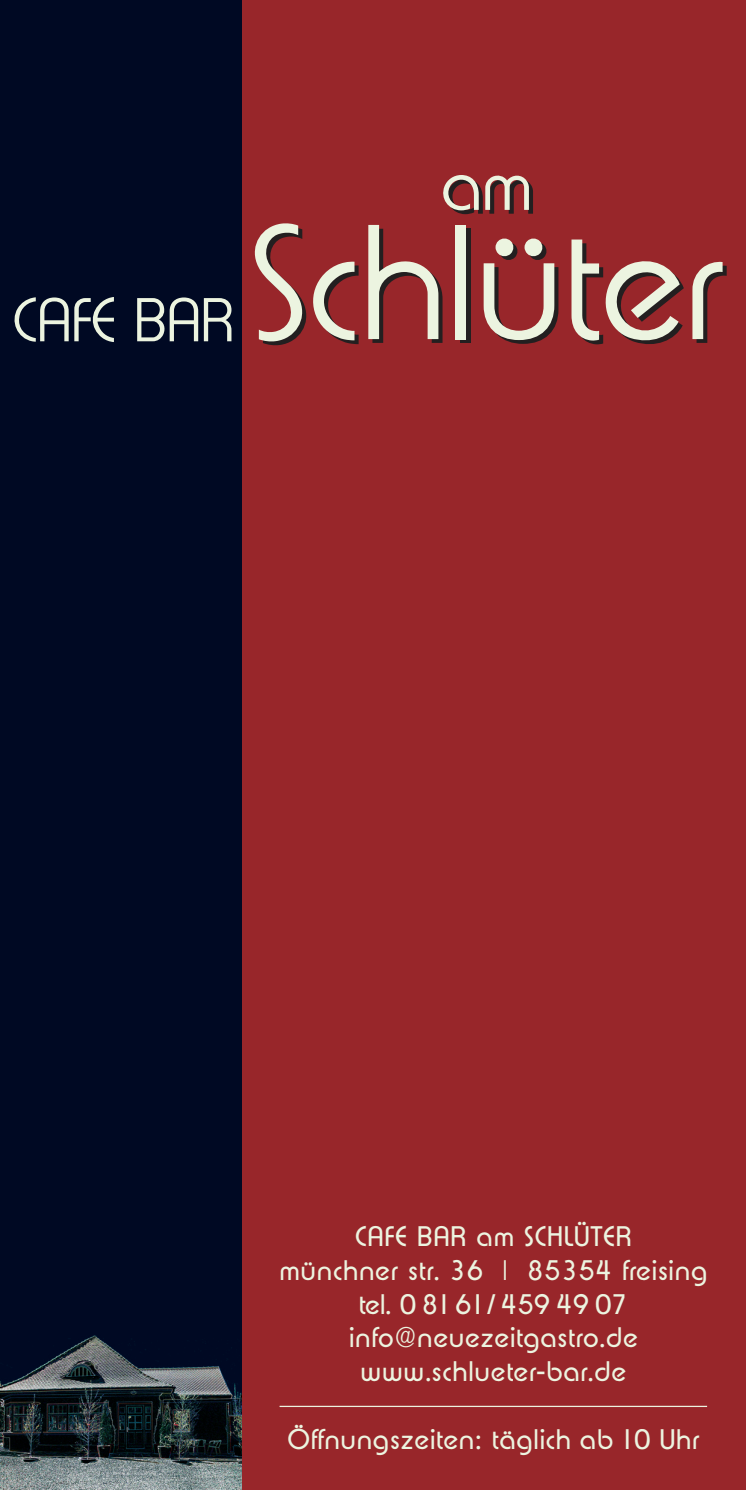
<style>
.page{position:relative;width:746px;height:1490px;background:#fff}
.page>*{position:absolute;margin:0;border:0;box-sizing:border-box;transform-origin:0 0}
.t1{font:300 158.5px "Expressa";letter-spacing:.015em;color:#ecf4e0}
.t2{font:300 70.5px "Expressa";color:#ecf4e0}
.t3{font:300 60px "Expressa";color:#ecf4e0}
.t4{font:27.5px/33.8px "Expressa";letter-spacing:.05em;color:#ecf4e0;text-align:center}
</style>
<div class="page">
<div style="left:218px;top:0;width:528px;height:1490px;background:#98262a"></div>
<img style="left:1px;top:0;width:241px;height:1490px">
<hr style="left:279px;top:1406px;width:428px;height:1px;background:#ecf4e0">
<h3 class="t3" style="left:13px;top:285px;width:223px">CAFE BAR</h3>
<h2 class="t2" style="left:441px;top:144px;width:92px">am</h2>
<h1 class="t1" style="left:252px;top:192px;width:472px">Schlüter</h1>
<p class="t4" style="left:280px;top:1220px;width:429px">CAFE BAR am SCHLÜTER<br>münchner str. 36 | 85354 freising tel. 0 8161/ 459 49 07 info@neuezeitgastro.de www.schlueter-bar.de</p>
<p class="t4" style="left:288px;top:1422px;width:413px">Öffnungszeiten: täglich ab 10 Uhr</p>
</div>
